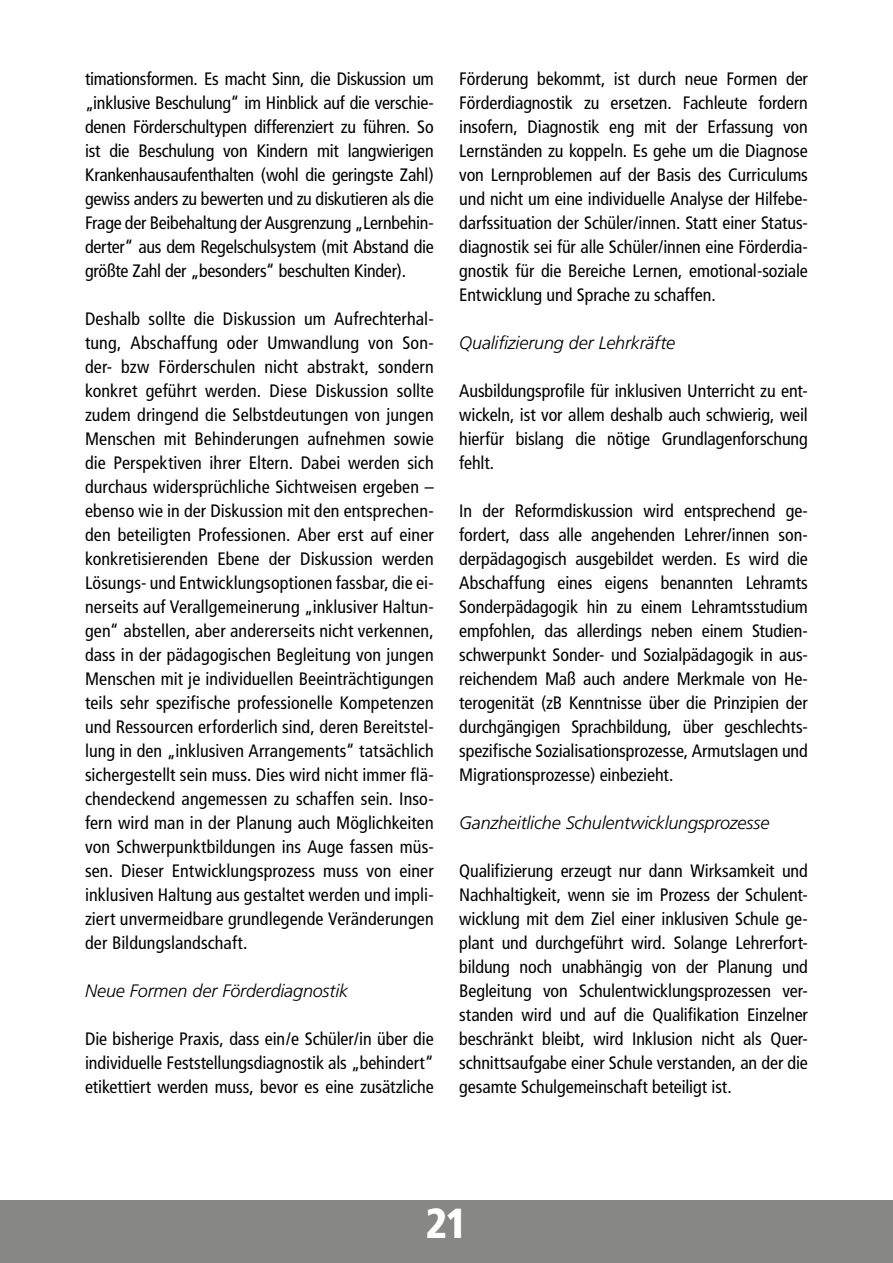
<style>
.page{position:relative;width:893px;height:1263px;background:#fff}
.page>*{position:absolute;margin:0;border:0;box-sizing:border-box;transform-origin:0 0}
.t1{font:900 condensed 42px "Frutiger";color:#fff}
.t2{font:condensed 18px/24px "Frutiger";letter-spacing:-.005em;color:#000;text-align:justify}
.t3{font:italic 300 18px "Frutiger";letter-spacing:-.01em;color:#000}
</style>
<div class="page">
<div style="left:0;top:1200px;width:893px;height:63px;background:#878786"></div>
<p class="t2" style="left:85px;top:67px;width:350px">timationsformen. Es macht Sinn, die Diskussion um „inklusive Beschulung“ im Hinblick auf die verschie&shy;denen Förderschultypen differenziert zu führen. So ist die Beschulung von Kindern mit langwierigen Krankenhausaufenthalten (wohl die geringste Zahl) gewiss anders zu bewerten und zu diskutieren als die Frage der Beibehaltung der Ausgrenzung „Lernbehin&shy;derter“ aus dem Regelschulsystem (mit Abstand die größte Zahl der „besonders“ beschulten Kinder).</p>
<p class="t2" style="left:85px;top:307px;width:350px">Deshalb sollte die Diskussion um Aufrechterhal&shy;tung, Abschaffung oder Umwandlung von Son&shy;der- bzw Förderschulen nicht abstrakt, sondern konkret geführt werden. Diese Diskussion sollte zudem dringend die Selbstdeutungen von jungen Menschen mit Behinderungen aufnehmen sowie die Perspektiven ihrer Eltern. Dabei werden sich durchaus widersprüchliche Sichtweisen ergeben – ebenso wie in der Diskussion mit den entsprechen&shy;den beteiligten Professionen. Aber erst auf einer konkretisierenden Ebene der Diskussion werden Lösungs- und Entwicklungsoptionen fassbar, die ei&shy;nerseits auf Verallgemeinerung „inklusiver Haltun&shy;gen“ abstellen, aber andererseits nicht verkennen, dass in der pädagogischen Begleitung von jungen Menschen mit je individuellen Beeinträchtigungen teils sehr spezifische professionelle Kompetenzen und Ressourcen erforderlich sind, deren Bereitstel&shy;lung in den „inklusiven Arrangements“ tatsächlich sichergestellt sein muss. Dies wird nicht immer flä&shy;chendeckend angemessen zu schaffen sein. Inso&shy;fern wird man in der Planung auch Möglichkeiten von Schwerpunktbildungen ins Auge fassen müs&shy;sen. Dieser Entwicklungsprozess muss von einer inklusiven Haltung aus gestaltet werden und impli&shy;ziert unvermeidbare grundlegende Veränderungen der Bildungslandschaft.</p>
<p class="t3" style="left:85px;top:980px;width:265px">Neue Formen der Förderdiagnostik</p>
<p class="t2" style="left:85px;top:1027px;width:350px">Die bisherige Praxis, dass ein/e Schüler/in über die individuelle Feststellungsdiagnostik als „behindert“ etikettiert werden muss, bevor es eine zusätzliche</p>
<p class="t2" style="left:459px;top:67px;width:350px">Förderung bekommt, ist durch neue Formen der Förderdiagnostik zu ersetzen. Fachleute fordern insofern, Diagnostik eng mit der Erfassung von Lernständen zu koppeln. Es gehe um die Diagnose von Lernproblemen auf der Basis des Curriculums und nicht um eine individuelle Analyse der Hilfebe&shy;darfssituation der Schüler/innen. Statt einer Status&shy;diagnostik sei für alle Schüler/innen eine Förderdia&shy;gnostik für die Bereiche Lernen, emotional-soziale Entwicklung und Sprache zu schaffen.</p>
<p class="t3" style="left:459px;top:332px;width:217px">Qualifizierung der Lehrkräfte</p>
<p class="t2" style="left:459px;top:379px;width:350px">Ausbildungsprofile für inklusiven Unterricht zu ent&shy;wickeln, ist vor allem deshalb auch schwierig, weil hierfür bislang die nötige Grundlagenforschung fehlt.</p>
<p class="t2" style="left:459px;top:499px;width:350px">In der Reformdiskussion wird entsprechend ge&shy;fordert, dass alle angehenden Lehrer/innen son&shy;derpädagogisch ausgebildet werden. Es wird die Abschaffung eines eigens benannten Lehramts Sonderpädagogik hin zu einem Lehramtsstudium empfohlen, das allerdings neben einem Studien&shy;schwerpunkt Sonder- und Sozialpädagogik in aus&shy;reichendem Maß auch andere Merkmale von He&shy;terogenität (zB Kenntnisse über die Prinzipien der durchgängigen Sprachbildung, über geschlechts&shy;spezifische Sozialisationsprozesse, Armutslagen und Migrationsprozesse) einbezieht.</p>
<p class="t3" style="left:459px;top:812px;width:312px">Ganzheitliche Schulentwicklungsprozesse</p>
<p class="t2" style="left:459px;top:859px;width:350px">Qualifizierung erzeugt nur dann Wirksamkeit und Nachhaltigkeit, wenn sie im Prozess der Schulent&shy;wicklung mit dem Ziel einer inklusiven Schule ge&shy;plant und durchgeführt wird. Solange Lehrerfort&shy;bildung noch unabhängig von der Planung und Begleitung von Schulentwicklungsprozessen ver&shy;standen wird und auf die Qualifikation Einzelner beschränkt bleibt, wird Inklusion nicht als Quer&shy;schnittsaufgabe einer Schule verstanden, an der die gesamte Schulgemeinschaft beteiligt ist.</p>
<h1 class="t1" style="left:426px;top:1198px;width:43px">21</h1>
</div>
